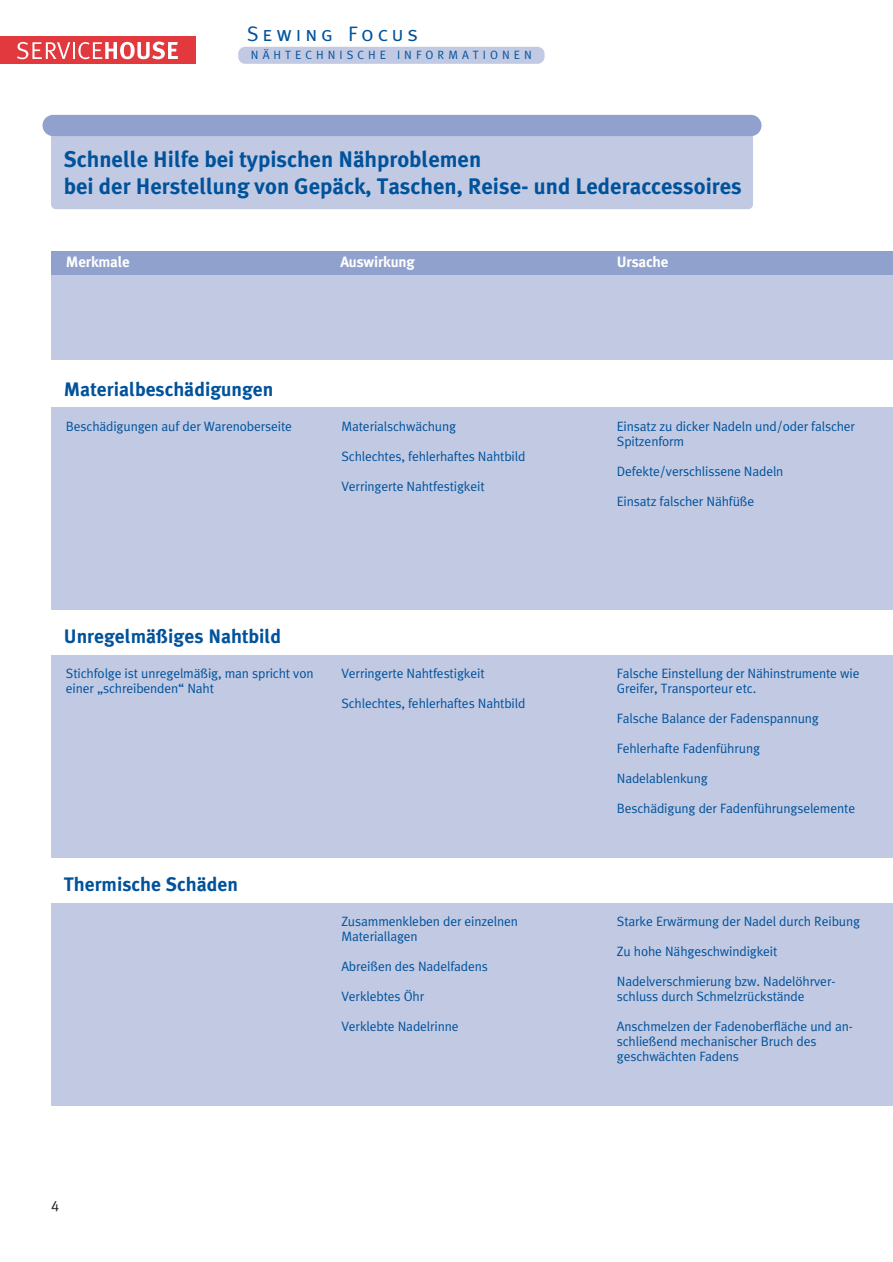
<style>
.page{position:relative;width:893px;height:1262px;background:#fff}
.page>*{position:absolute;margin:0;border:0;box-sizing:border-box;transform-origin:0 0}
.t1{font:700 22.5px/27px "Schmetz";color:#00529b}
.t2{font:21px "Meta Caps";letter-spacing:.185em;color:#00529b}
.t3{font:700 19.5px "Schmetz";color:#00529b}
.t4{font:700 15px "Schmetz";letter-spacing:-.01em;color:#fff}
.t5{font:15px "Schmetz Normal";color:#231f20}
.t6{font:13.5px/15px "Schmetz Normal";letter-spacing:-.01em;color:#00529b}
.t7{font:12px "Schmetz Normal";letter-spacing:.335em;color:#00529b}
</style>
<div class="page">
<div style="left:0;top:36px;width:196px;height:28px;background:#e1393e"></div>
<svg style="left:17px;top:42px;width:161px;height:17px"></svg>
<div style="left:238px;top:47px;width:306px;height:17px;background:#c1c9e3;border-radius:7px"></div>
<div style="left:51px;top:274px;width:841px;height:86px;background:#c1c9e3"></div>
<div style="left:51px;top:251px;width:841px;height:23px;background:#90a1cd"></div>
<div style="left:51px;top:655px;width:841px;height:202px;background:#c1c9e3"></div>
<div style="left:51px;top:903px;width:841px;height:202px;background:#c1c9e3"></div>
<div style="left:51px;top:408px;width:841px;height:202px;background:#c1c9e3"></div>
<div style="left:51px;top:125px;width:702px;height:84px;background:#c1c9e3;border-radius:5px"></div>
<div style="left:43px;top:115px;width:718px;height:21px;background:#90a1cd;border-radius:11px"></div>
<h2 class="t2" style="left:247px;top:22px;width:172px">Sewing Focus</h2>
<p class="t7" style="left:251px;top:50px;width:282px">NÄHTECHNISCHE INFORMATIONEN</p>
<h1 class="t1" style="left:64px;top:147px;width:679px">Schnelle Hilfe bei typischen Nähproblemen<br>bei der Herstellung von Gepäck, Taschen, Reise- und Lederaccessoires</h1>
<p class="t4" style="left:66px;top:256px;width:65px">Merkmale</p>
<p class="t4" style="left:340px;top:256px;width:76px">Auswirkung</p>
<p class="t4" style="left:617px;top:256px;width:53px">Ursache</p>
<h3 class="t3" style="left:64px;top:381px;width:211px">Materialbeschädigungen</h3>
<p class="t6" style="left:66px;top:419px;width:227px">Beschädigungen auf der Warenoberseite</p>
<p class="t6" style="left:341px;top:419px;width:116px">Materialschwächung</p>
<p class="t6" style="left:341px;top:449px;width:185px">Schlechtes, fehlerhaftes Nahtbild</p>
<p class="t6" style="left:341px;top:479px;width:145px">Verringerte Nahtfestigkeit</p>
<h3 class="t3" style="left:64px;top:628px;width:219px">Unregelmäßiges Nahtbild</h3>
<p class="t6" style="left:66px;top:666px;width:249px">Stichfolge ist unregelmäßig, man spricht von einer „schreibenden“ Naht</p>
<p class="t6" style="left:341px;top:666px;width:145px">Verringerte Nahtfestigkeit</p>
<p class="t6" style="left:341px;top:696px;width:185px">Schlechtes, fehlerhaftes Nahtbild</p>
<h3 class="t3" style="left:64px;top:876px;width:176px">Thermische Schäden</h3>
<p class="t5" style="left:51px;top:1200px;width:10px">4</p>
<p class="t6" style="left:341px;top:914px;width:178px">Zusammenkleben der einzelnen<br>Materiallagen</p>
<p class="t6" style="left:341px;top:959px;width:148px">Abreißen des Nadelfadens</p>
<p class="t6" style="left:341px;top:989px;width:84px">Verklebtes Öhr</p>
<p class="t6" style="left:341px;top:1019px;width:119px">Verklebte Nadelrinne</p>
<p class="t6" style="left:617px;top:419px;width:240px">Einsatz zu dicker Nadeln und/oder falscher<br>Spitzenform</p>
<p class="t6" style="left:617px;top:464px;width:168px">Defekte/verschlissene Nadeln</p>
<p class="t6" style="left:617px;top:494px;width:139px">Einsatz falscher Nähfüße</p>
<p class="t6" style="left:617px;top:666px;width:244px">Falsche Einstellung der Nähinstrumente wie<br>Greifer, Transporteur etc.</p>
<p class="t6" style="left:617px;top:711px;width:203px">Falsche Balance der Fadenspannung</p>
<p class="t6" style="left:617px;top:741px;width:145px">Fehlerhafte Fadenführung</p>
<p class="t6" style="left:617px;top:771px;width:92px">Nadelablenkung</p>
<p class="t6" style="left:617px;top:801px;width:240px">Beschädigung der Fadenführungselemente</p>
<p class="t6" style="left:617px;top:914px;width:245px">Starke Erwärmung der Nadel durch Reibung</p>
<p class="t6" style="left:617px;top:944px;width:162px">Zu hohe Nähgeschwindigkeit</p>
<p class="t6" style="left:617px;top:974px;width:220px">Nadelverschmierung bzw. Nadelöhrver&shy;schluss durch Schmelzrückstände</p>
<p class="t6" style="left:617px;top:1019px;width:237px">Anschmelzen der Fadenoberfläche und an&shy;schließend mechanischer Bruch des geschwächten Fadens</p>
</div>
